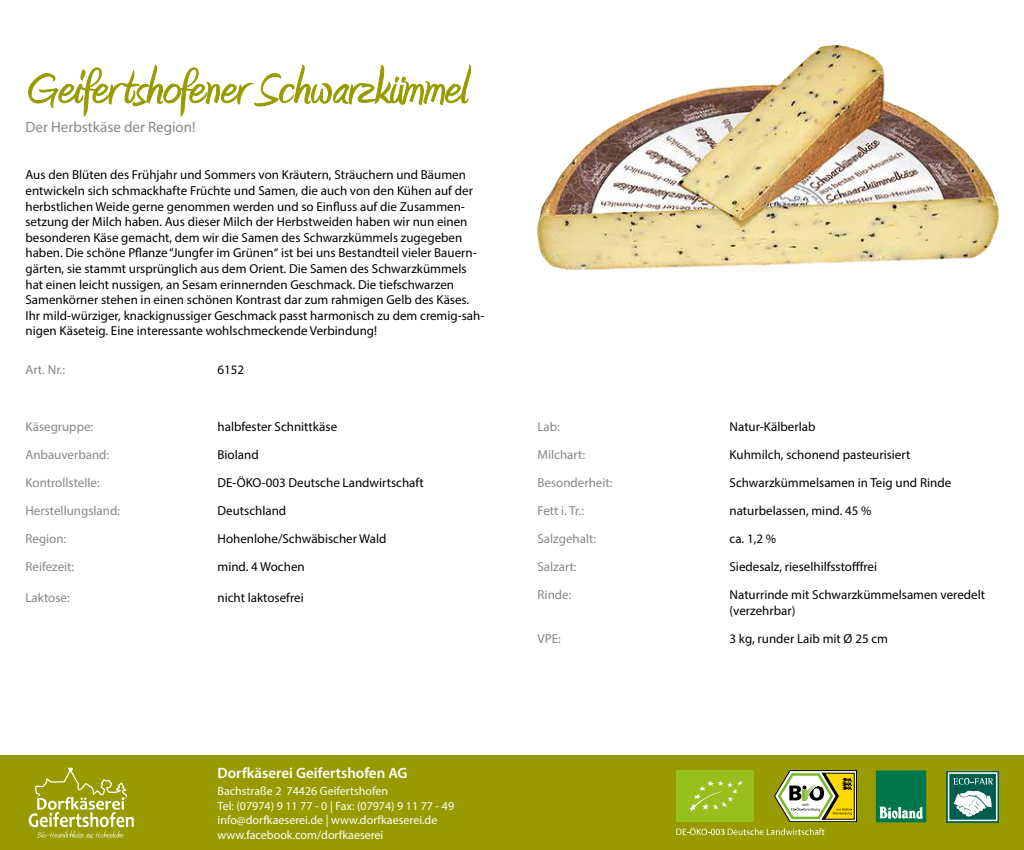
<style>
.page{position:relative;width:1024px;height:850px;background:#fff}
.page>*{position:absolute;margin:0;border:0;box-sizing:border-box;transform-origin:0 0}
.t1{font:55.7px "Amienne";color:#989b00}
.t2{font:600 15px "Myriad Pro";color:#fff}
.t3{font:15px "Myriad Pro";color:#878787}
.t4{font:13px/28px "Myriad Pro";color:#000}
.t5{font:13px/28px "Myriad Pro";color:#878787}
.t6{font:12px/14.4px "Myriad Pro";color:#fff}
</style>
<div class="page">
<div style="left:0;top:756px;width:1024px;height:94px;background:#989b00"></div>
<svg style="left:29px;top:767px;width:105px;height:71px"></svg>
<svg style="left:946px;top:771px;width:53px;height:52px"></svg>
<svg style="left:953px;top:778px;width:40px;height:7px"></svg>
<div style="left:948px;top:772px;width:49px;height:49px;border:2px solid #fff"></div>
<svg style="left:954px;top:791px;width:38px;height:26px"></svg>
<div style="left:876px;top:770px;width:50px;height:52px;background:#00774b"></div>
<svg style="left:880px;top:806px;width:43px;height:13px"></svg>
<svg style="left:676px;top:770px;width:181px;height:65px"></svg>
<svg style="left:28px;top:65px;width:443px;height:51px"></svg>
<img style="left:538px;top:45px;width:460px;height:225px">
<h1 class="t1" style="left:26px;top:64px;width:443px">Geifertshofener Schwarzkümmel</h1>
<p class="t3" style="left:26px;top:118px;width:172px">Der Herbstkäse der Region!</p>
<p class="t4" style="left:26px;top:167px;width:460px;line-height:15.6px">Aus den Blüten des Frühjahr und Sommers von Kräutern, Sträuchern und Bäumen entwickeln sich schmackhafte Früchte und Samen, die auch von den Kühen auf der herbstlichen Weide gerne genommen werden und so Einfluss auf die Zusammen&shy;setzung der Milch haben. Aus dieser Milch der Herbstweiden haben wir nun einen besonderen Käse gemacht, dem wir die Samen des Schwarzkümmels zugegeben haben. Die schöne Pflanze “Jungfer im Grünen“ ist bei uns Bestandteil vieler Bauern&shy;gärten, sie stammt ursprünglich aus dem Orient. Die Samen des Schwarzkümmels hat einen leicht nussigen, an Sesam erinnernden Geschmack. Die tiefschwarzen Samenkörner stehen in einen schönen Kontrast dar zum rahmigen Gelb des Käses.<br>Ihr mild-würziger, knackignussiger Geschmack passt harmonisch zu dem cremig-sah&shy;nigen Käseteig. Eine interessante wohlschmeckende Verbindung!</p>
<p class="t5" style="left:26px;top:355px;width:41px">Art. Nr.:</p>
<p class="t4" style="left:218px;top:355px;width:28px">6152</p>
<p class="t5" style="left:26px;top:412px;width:96px">Käsegruppe:<br>Anbauverband:<br>Kontrollstelle:<br>Herstellungsland:<br>Region:<br>Reifezeit:</p>
<p class="t5" style="left:26px;top:584px;width:46px">Laktose:</p>
<p class="t4" style="left:218px;top:412px;width:208px">halbfester Schnittkäse<br>Bioland<br>DE-ÖKO-003 Deutsche Landwirtschaft<br>Deutschland<br>Hohenlohe/Schwäbischer Wald<br>mind. 4 Wochen</p>
<p class="t4" style="left:218px;top:584px;width:88px">nicht laktosefrei</p>
<p class="t2" style="left:218px;top:764px;width:192px">Dorfkäserei Geifertshofen AG</p>
<p class="t6" style="left:218px;top:784px;width:238px">Bachstraße 2 74426 Geifertshofen<br>Tel: (07974) 9 11 77 - 0 | Fax: (07974) 9 11 77 - 49 info@dorfkaeserei.de | www.dorfkaeserei.de www.facebook.com/dorfkaeserei</p>
<p class="t5" style="left:538px;top:412px;width:77px">Lab:<br>Milchart:<br>Besonderheit:<br>Fett i. Tr.:<br>Salzgehalt:<br>Salzart:<br>Rinde:</p>
<p class="t5" style="left:538px;top:624px;width:25px">VPE:</p>
<p class="t4" style="left:730px;top:412px;width:257px">Natur-Kälberlab<br>Kuhmilch, schonend pasteurisiert<br>Schwarzkümmelsamen in Teig und Rinde naturbelassen, mind. 45 %<br>ca. 1,2 %<br>Siedesalz, rieselhilfsstofffrei<br>Naturrinde mit Schwarzkümmelsamen veredelt</p>
<p class="t4" style="left:730px;top:596px;width:160px">(verzehrbar)<br>3 kg, runder Laib mit Ø 25 cm</p>
</div>
